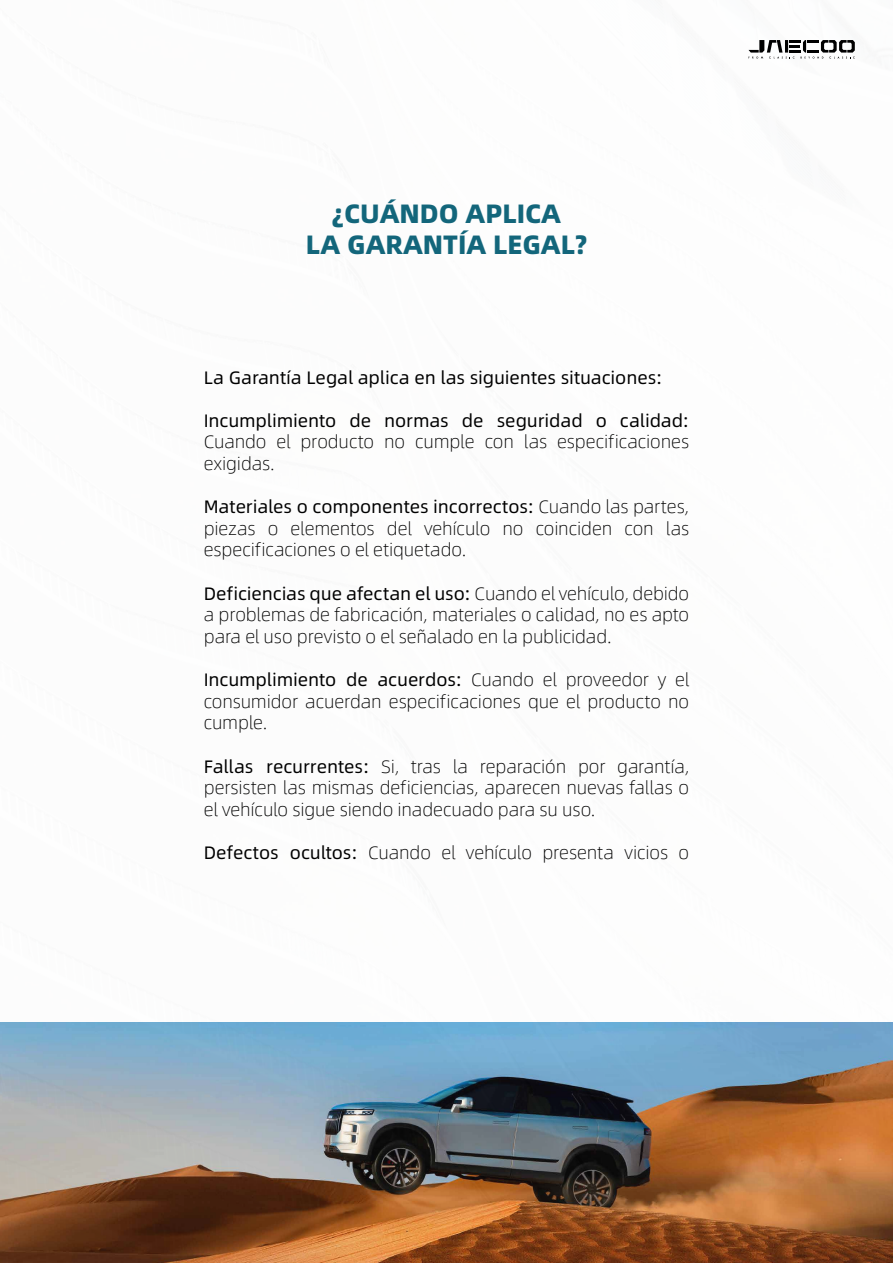
<style>
.page{position:relative;width:893px;height:1263px;background:#fff}
.page>*{position:absolute;margin:0;border:0;box-sizing:border-box;transform-origin:0 0}
.t1{font:800 26.55px/31.8px "Alibaba Sans";color:#13667b;text-align:center}
.t2{font:300 18px/21.6px "Alibaba Sans";letter-spacing:-.005em;color:#000;text-align:justify}
.t3{font:18px "Alibaba Sans";letter-spacing:-.01em;color:#000}
.s1{font-weight:400}
</style>
<div class="page">
<img style="left:0;top:1022px;width:893px;height:241px">
<svg style="left:748px;top:40px;width:107px;height:19px"></svg>
<h1 class="t1" style="left:306px;top:196px;width:283px">¿CUÁNDO APLICA<br>LA GARANTÍA LEGAL?</h1>
<p class="t3" style="left:204px;top:364px;width:460px">La Garantía Legal aplica en las siguientes situaciones:</p>
<p class="t3" style="left:204px;top:407px;width:487px">Incumplimiento de normas de seguridad o calidad:</p>
<p class="t2" style="left:204px;top:430px;width:487px">Cuando el producto no cumple con las especificaciones exigidas.</p>
<p class="t2" style="left:204px;top:495px;width:487px"><span class="s1">Materiales o componentes incorrectos:</span> Cuando las partes, piezas o elementos del vehículo no coinciden con las especificaciones o el etiquetado.</p>
<p class="t2" style="left:204px;top:581px;width:487px"><span class="s1">Deficiencias que afectan el uso:</span> Cuando el vehículo, debido a problemas de fabricación, materiales o calidad, no es apto para el uso previsto o el señalado en la publicidad.</p>
<p class="t2" style="left:204px;top:668px;width:487px"><span class="s1">Incumplimiento de acuerdos:</span> Cuando el proveedor y el consumidor acuerdan especificaciones que el producto no cumple.</p>
<p class="t2" style="left:204px;top:754px;width:487px"><span class="s1">Fallas recurrentes:</span> Si, tras la reparación por garantía, persisten las mismas deficiencias, aparecen nuevas fallas o el vehículo sigue siendo inadecuado para su uso.</p>
<p class="t2" style="left:204px;top:841px;width:487px"><span class="s1">Defectos ocultos:</span> Cuando el vehículo presenta vicios o</p>
</div>
